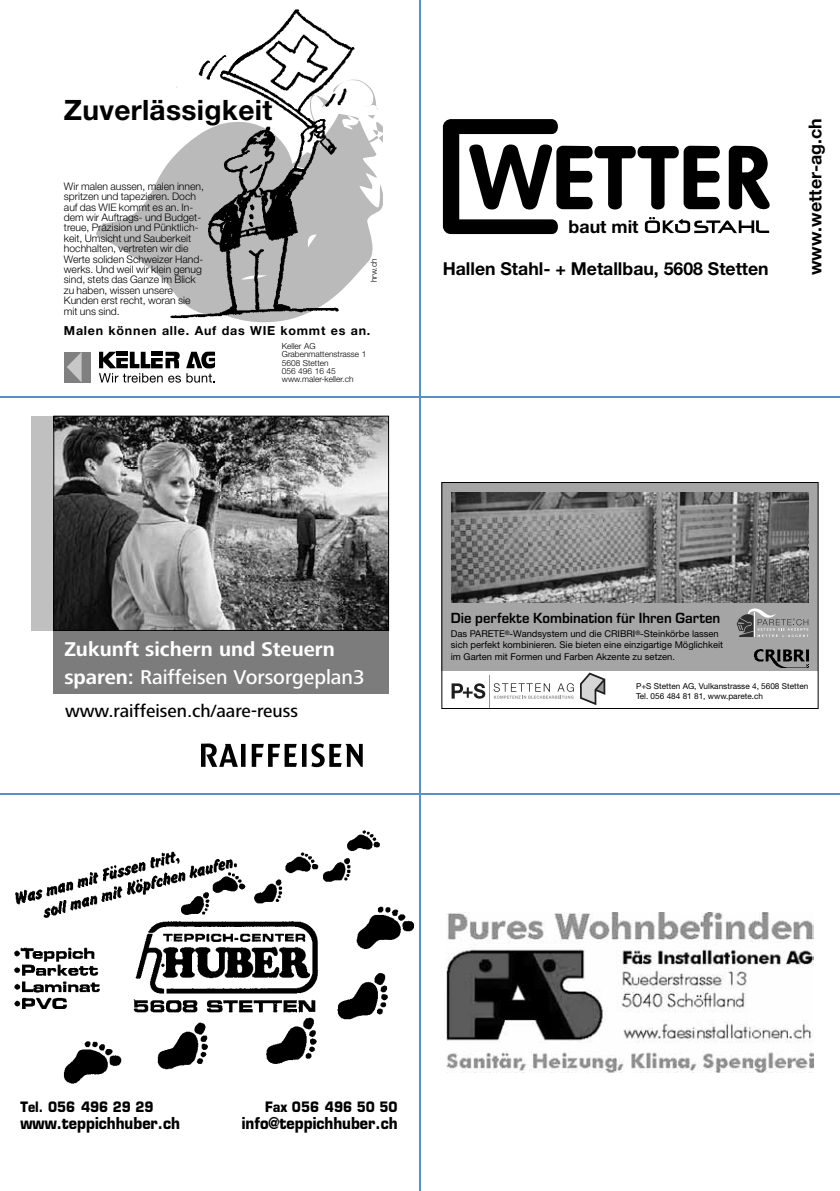
<style>
.page{position:relative;width:840px;height:1191px;background:#fff}
.page>*{position:absolute;margin:0;border:0;box-sizing:border-box;transform-origin:0 0}
.t1{font:700 28px "Helvetica Neue";letter-spacing:.01em;color:#000}
.t2{font:700 20.6px/27.6px "Frutiger Next LT";color:#fff}
.t3{font:500 18.4px "Frutiger Next LT";color:#000}
.t4{font:700 17.8px "Helvetica Neue";color:#000}
.t5{font:700 16px "Eurostile";color:#000;scale:.9 1}
.t6{font:700 15.2px "Micro Square";color:#000;scale:.96 1}
.t7{font:700 14px "Eurostile";color:#000;scale:.9 1}
.t8{font:700 12.4px "Helvetica Neue";letter-spacing:.06em;color:#000}
.t9{font:300 10.4px/10.4px "Helvetica Neue";color:#000}
.t10{font:9.4px/11.2px "Helvetica Neue";color:#000}
.t11{font:300 8.4px/8.4px "Helvetica Neue";color:#000}
.t12{font:8.2px/9.8px "Helvetica Neue";color:#000}
.s1{font-weight:500}
</style>
<div class="page">
<div style="left:441px;top:482px;width:377px;height:188px;background:#a5a5a5"></div>
<img style="left:451px;top:492px;width:357px;height:110px">
<svg style="left:736px;top:608px;width:72px;height:29px"></svg>
<svg style="left:451px;top:683px;width:34px;height:15px"></svg>
<hr style="left:489px;top:674px;width:1px;height:33px;background:#959595">
<svg style="left:580px;top:672px;width:25px;height:33px"></svg>
<svg style="left:493px;top:683px;width:80px;height:16px"></svg>
<img style="left:754px;top:649px;width:54px;height:18px">
<div style="left:441px;top:482px;width:377px;height:227px;border:1px solid #000"></div>
<div style="left:53px;top:630px;width:335px;height:64px;background:#7c7c7c"></div>
<div style="left:31px;top:416px;width:22px;height:214px;background:#c0c0c0"></div>
<svg style="left:201px;top:743px;width:161px;height:24px"></svg>
<img style="left:55px;top:418px;width:331px;height:211px">
<div style="left:53px;top:416px;width:335px;height:215px;border:1px solid #000"></div>
<svg style="left:442px;top:119px;width:328px;height:115px"></svg>
<img style="left:14px;top:830px;width:400px;height:254px">
<svg style="left:64px;top:9px;width:318px;height:374px"></svg>
<hr style="left:419px;top:0;width:2px;height:1191px;background:#5691ce">
<hr style="left:0;top:396px;width:839px;height:2px;background:#5691ce">
<hr style="left:0;top:793px;width:839px;height:2px;background:#5691ce">
<img style="left:446px;top:912px;width:366px;height:160px">
<h1 class="t1" style="left:64px;top:93px;width:210px">Zuverlässigkeit</h1>
<p class="t9" style="left:64px;top:181px;width:141px">Wir malen aussen, malen innen, spritzen und tapezieren. Doch auf das WIE kommt es an. In&shy;dem wir Auftrags- und Budget&shy;treue, Präzision und Pünktlich&shy;keit, Umsicht und Sauberkeit hochhalten, vertreten wir die<br>Werte soliden Schweizer Hand&shy;werks. Und weil wir klein genug sind, stets das Ganze im Blick zu haben, wissen unsere<br>Kunden erst recht, woran sie mit uns sind.</p>
<p class="t11" style="left:369px;top:282px;width:25px;rotate:-90deg">hrw.ch</p>
<p class="t8" style="left:64px;top:323px;width:308px">Malen können alle. Auf das WIE kommt es an.</p>
<p class="t11" style="left:282px;top:342px;width:86px">Keller AG<br>Grabenmattenstrasse 1<br>5608 Stetten<br>056 496 16 45 www.maler-keller.ch</p>
<h3 class="t4" style="left:568px;top:216px;width:71px">baut mit</h3>
<h3 class="t4" style="left:442px;top:258px;width:327px">Hallen Stahl- + Metallbau, 5608 Stetten</h3>
<h3 class="t4" style="left:803px;top:275px;width:158px;rotate:-90deg">www.wetter-ag.ch</h3>
<h2 class="t2" style="left:64px;top:636px;width:302px">Zukunft sichern und Steuern sparen: <span class="s1">Raiffeisen Vorsorgeplan3</span></h2>
<h3 class="t3" style="left:65px;top:701px;width:234px">www.raiffeisen.ch/aare-reuss</h3>
<h3 class="t6" style="left:450px;top:609px;width:282px">Die perfekte Kombination für Ihren Garten</h3>
<p class="t10" style="left:450px;top:628px;width:273px">Das PARETE<sup>®</sup>-Wandsystem und die CRibRi<sup>®</sup>-Steinkörbe lassen sich perfekt kombinieren. Sie bieten eine einzigartige Möglichkeit im Garten mit Formen und Farben Akzente zu setzen.</p>
<p class="t12" style="left:635px;top:681px;width:174px">P+S Stetten AG, Vulkanstrasse 4, 5608 Stetten<br>Tel. 056 484 81 81, www.parete.ch</p>
<h3 class="t7" style="left:21px;top:1098px;width:149px">Tel. 056 496 29 29</h3>
<h3 class="t7" style="left:265px;top:1098px;width:149px">Fax 056 496 50 50</h3>
<h3 class="t5" style="left:21px;top:1113px;width:178px">www.teppichhuber.ch</h3>
<h3 class="t5" style="left:242px;top:1113px;width:174px">info@teppichhuber.ch</h3>
</div>
